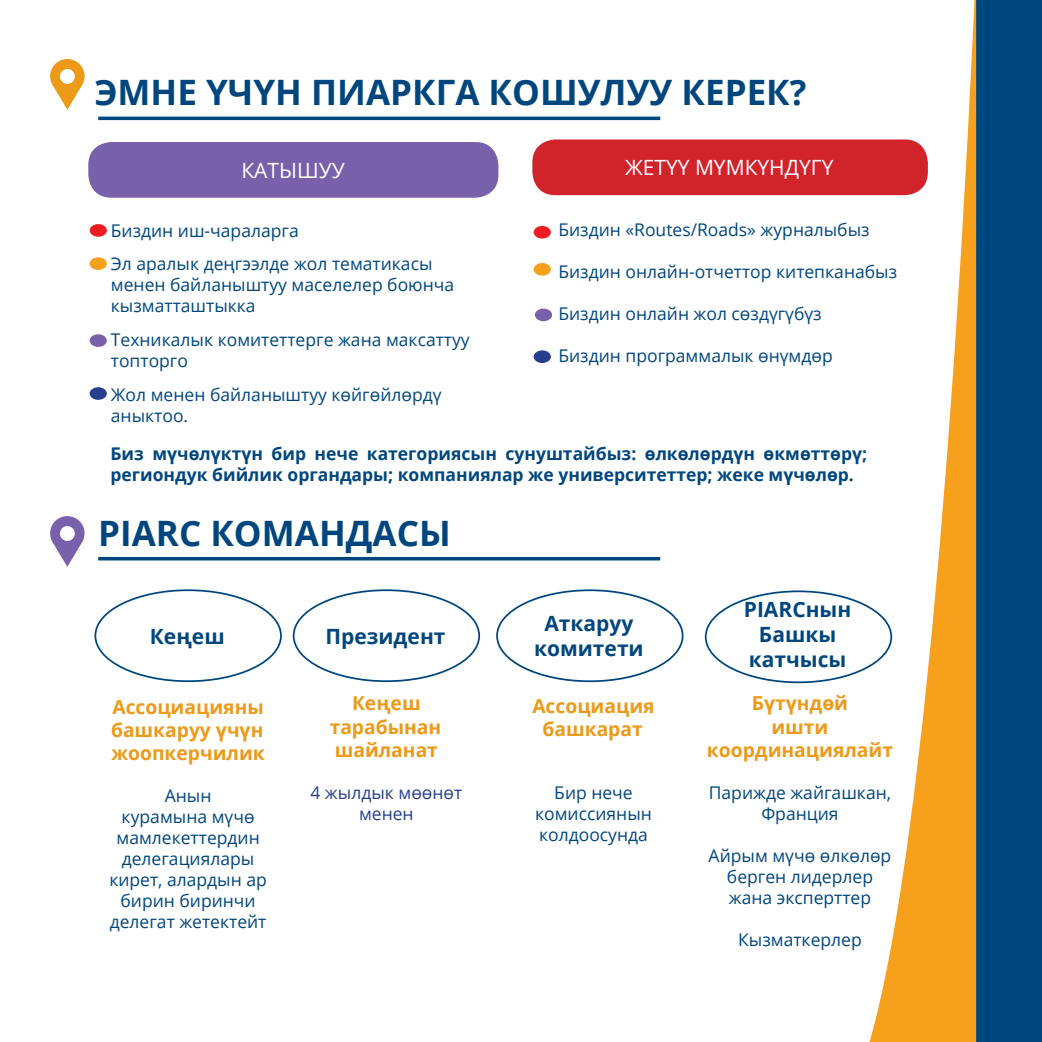
<style>
.page{position:relative;width:1042px;height:1042px;background:#fff}
.page>*{position:absolute;margin:0;border:0;box-sizing:border-box;transform-origin:0 0}
.t1{font:700 35px "Open Sans";color:#00467e}
.t2{font:700 21px/25.2px "Open Sans";color:#00467e;text-align:center}
.t3{font:21px "Open Sans";color:#fff}
.t4{font:700 19.25px/23.1px "Open Sans";color:#ed9a19;text-align:center}
.t5{font:17.5px/21px "Open Sans";color:#00467e;text-align:center}
.t6{font:700 17.5px/21px "Open Sans";color:#00467e}
.t7{font:17.5px/21px "Open Sans";color:#253f8e;text-align:center}
</style>
<div class="page">
<div style="left:975px;top:0;width:67px;height:1042px;background:#00467e"></div>
<svg style="left:839px;top:0;width:137px;height:1042px"></svg>
<hr style="left:98px;top:117px;width:562px;height:3px;background:#00467e">
<hr style="left:98px;top:557px;width:562px;height:3px;background:#00467e">
<div style="left:705px;top:590px;width:187px;height:93px;border:2px solid #00467e;border-radius:50%"></div>
<div style="left:293px;top:589px;width:187px;height:93px;border:2px solid #00467e;border-radius:50%"></div>
<div style="left:94px;top:589px;width:188px;height:93px;border:2px solid #00467e;border-radius:50%"></div>
<div style="left:496px;top:589px;width:187px;height:93px;border:2px solid #00467e;border-radius:50%"></div>
<svg style="left:50px;top:59px;width:35px;height:51px"></svg>
<svg style="left:50px;top:516px;width:35px;height:51px"></svg>
<div style="left:90px;top:257px;width:17px;height:13px;background:#f6a01b;border-radius:50%"></div>
<div style="left:90px;top:334px;width:17px;height:13px;background:#7960aa;border-radius:50%"></div>
<div style="left:90px;top:387px;width:17px;height:13px;background:#253f8e;border-radius:50%"></div>
<div style="left:534px;top:226px;width:17px;height:13px;background:#ee1d23;border-radius:50%"></div>
<div style="left:535px;top:308px;width:17px;height:13px;background:#7960aa;border-radius:50%"></div>
<div style="left:88px;top:142px;width:410px;height:56px;background:#7960aa;border-radius:23px"></div>
<div style="left:532px;top:139px;width:396px;height:56px;background:#d1232a;border-radius:23px"></div>
<div style="left:90px;top:224px;width:17px;height:13px;background:#ee1d23;border-radius:50%"></div>
<div style="left:534px;top:263px;width:17px;height:13px;background:#f6a01b;border-radius:50%"></div>
<div style="left:534px;top:350px;width:17px;height:13px;background:#253f8e;border-radius:50%"></div>
<p class="t1" style="left:94px;top:68px;width:713px">ЭМНЕ ҮЧҮН ПИАРКГА КОШУЛУУ КЕРЕК?</p>
<p class="t3" style="left:241px;top:156px;width:105px">КАТЫШУУ</p>
<p class="t3" style="left:625px;top:153px;width:210px">ЖЕТҮҮ МҮМКҮНДҮГҮ</p>
<p class="t5" style="left:111px;top:219px;width:189px">Биздин иш-чараларга</p>
<p class="t5" style="left:111px;top:253px;width:345px;text-align:left">Эл аралык деңгээлде жол тематикасы менен байланыштуу маселелер боюнча кызматташтыкка</p>
<p class="t5" style="left:111px;top:329px;width:360px;text-align:left">Техникалык комитеттерге жана максаттуу топторго</p>
<p class="t5" style="left:111px;top:383px;width:332px;text-align:left">Жол менен байланыштуу көйгөйлөрдү аныктоо.</p>
<p class="t5" style="left:558px;top:219px;width:313px">Биздин «Routes/Roads» журналыбыз</p>
<p class="t5" style="left:558px;top:261px;width:340px">Биздин онлайн-отчеттор китепканабыз</p>
<p class="t5" style="left:558px;top:303px;width:265px">Биздин онлайн жол сөздүгүбүз</p>
<p class="t5" style="left:558px;top:345px;width:276px">Биздин программалык өнүмдөр</p>
<p class="t6" style="left:110px;top:443px;width:758px">Биз мүчөлүктүн бир нече категориясын сунуштайбыз: өлкөлөрдүн өкмөттөрү; региондук бийлик органдары; компаниялар же университеттер; жеке мүчөлөр.</p>
<p class="t1" style="left:98px;top:509px;width:354px">PIARC КОМАНДАСЫ</p>
<p class="t2" style="left:150px;top:623px;width:76px">Кеңеш</p>
<p class="t4" style="left:111px;top:695px;width:155px;text-align:justify">Ассоциацияны башкаруу үчүн жоопкерчилик</p>
<p class="t5" style="left:109px;top:785px;width:159px">Анын<br>курамына мүчө мамлекеттердин делегациялары кирет, алардын ар бирин биринчи делегат жетектейт</p>
<p class="t2" style="left:325px;top:623px;width:121px">Президент</p>
<p class="t4" style="left:330px;top:691px;width:113px">Кеңеш тарабынан шайланат</p>
<p class="t7" style="left:310px;top:781px;width:153px">4 жылдык мөөнөт менен</p>
<p class="t2" style="left:534px;top:610px;width:111px">Аткаруу комитети</p>
<p class="t4" style="left:532px;top:694px;width:124px">Ассоциация башкарат</p>
<p class="t5" style="left:535px;top:782px;width:118px">Бир нече комиссиянын колдоосунда</p>
<p class="t2" style="left:744px;top:596px;width:109px">PIARCнын<br>Башкы катчысы</p>
<p class="t4" style="left:707px;top:691px;width:188px">Бүтүндөй<br>ишти координациялайт</p>
<p class="t5" style="left:709px;top:781px;width:184px">Парижде жайгашкан,<br>Франция</p>
<p class="t5" style="left:708px;top:844px;width:184px">Айрым мүчө өлкөлөр берген лидерлер жана эксперттер</p>
<p class="t5" style="left:738px;top:928px;width:125px">Кызматкерлер</p>
</div>
